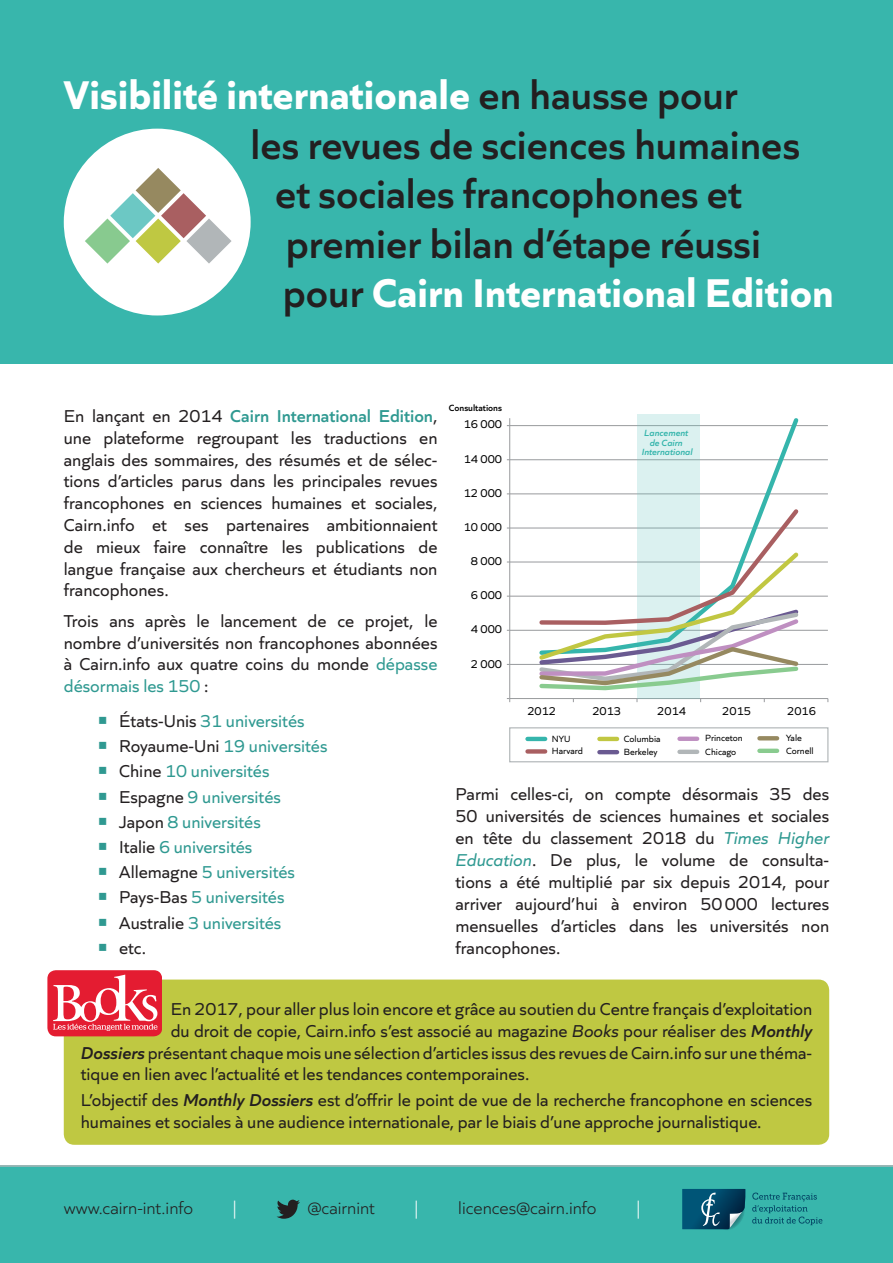
<style>
.page{position:relative;width:893px;height:1263px;background:#fff}
.page>*{position:absolute;margin:0;border:0;box-sizing:border-box;transform-origin:0 0}
.t1{font:600 42px "Quiet Sans";color:#231f20}
.t2{font:700 42px "Quiet Sans";color:#fff}
.t3{font:18px/21.8px "Quiet Sans";color:#231f20;text-align:justify}
.t4{font:18px/25.2px "Quiet Sans";color:#2f9991}
.t5{font:300 18px "Quiet Sans";color:#231f20}
.t6{font:300 18px "Quiet Sans";color:#fff}
.t7{font:11.85px "Quiet Sans";color:#000001}
.t8{font:9.45px/12.5px "Quiet Sans";color:#000001}
.t9{font:italic 600 9.45px/9.4px "Quiet Sans";color:#35b5ac;text-align:center}
.t10{font:600 9.45px "Quiet Sans";color:#000001}
.s1{font-weight:600;color:#231f20}
.s2{font-weight:600;color:#2f9991}
.s3{color:#2f9991}
.s4{color:#231f20}
.s5{font-style:italic;color:#2f9991}
.s6{font-style:italic}
.s7{font-weight:600;font-style:italic}
</style>
<div class="page">
<div style="left:0;top:1165px;width:893px;height:98px;background:#38b6ac"></div>
<svg style="left:277px;top:1199px;width:23px;height:20px"></svg>
<svg style="left:682px;top:1189px;width:63px;height:41px;background:#1b5e78"></svg>
<svg style="left:752px;top:1192px;width:70px;height:33px;background:#2ea29f"></svg>
<div style="left:64px;top:979px;width:765px;height:166px;background:#bfc842;border-radius:11px"></div>
<hr style="left:510px;top:698px;width:318px;height:1px;background:#989a9d">
<hr style="left:510px;top:664px;width:318px;height:1px;background:#989a9d">
<hr style="left:510px;top:630px;width:318px;height:1px;background:#989a9d">
<hr style="left:510px;top:596px;width:318px;height:1px;background:#989a9d">
<hr style="left:510px;top:562px;width:318px;height:1px;background:#989a9d">
<hr style="left:510px;top:528px;width:318px;height:1px;background:#989a9d">
<hr style="left:510px;top:493px;width:318px;height:1px;background:#989a9d">
<hr style="left:510px;top:459px;width:318px;height:1px;background:#989a9d">
<hr style="left:510px;top:425px;width:318px;height:1px;background:#989a9d">
<hr style="left:509px;top:418px;width:1px;height:280px;background:#989a9d">
<hr style="left:599px;top:750px;width:18px;height:4px;background:#6a5a91">
<hr style="left:679px;top:750px;width:18px;height:4px;background:#b1b6b8">
<svg style="left:759px;top:736px;width:18px;height:4px"></svg>
<hr style="left:759px;top:749px;width:18px;height:4px;background:#89cb8f">
<hr style="left:527px;top:737px;width:18px;height:4px;background:#35b5ac">
<div style="left:527px;top:749px;width:18px;height:5px;background:#a95f61"></div>
<hr style="left:599px;top:737px;width:18px;height:4px;background:#c1c742">
<div style="left:679px;top:736px;width:18px;height:5px;background:#bf8fc1"></div>
<div style="left:509px;top:727px;width:319px;height:35px;border:1px solid #b1b6b8"></div>
<div style="left:637px;top:414px;width:63px;height:284px;background:#dbf1f0"></div>
<svg style="left:537px;top:418px;width:265px;height:87px"></svg>
<svg style="left:536px;top:505px;width:266px;height:186px"></svg>
<svg style="left:47px;top:970px;width:115px;height:66px;background:#ea5060"></svg>
<div style="left:0;top:0;width:893px;height:364px;background:#38b6ac"></div>
<div style="left:64px;top:129px;width:187px;height:186px;background:#fff;border-radius:50%"></div>
<svg style="left:85px;top:168px;width:147px;height:96px"></svg>
<h1 class="t2" style="left:64px;top:62px;width:676px">Visibilité internationale <span class="s1">en hausse pour</span></h1>
<h1 class="t1" style="left:251px;top:113px;width:551px">les revues de sciences humaines</h1>
<h1 class="t1" style="left:275px;top:163px;width:468px">et sociales francophones et</h1>
<h1 class="t1" style="left:286px;top:212px;width:477px">premier bilan d’étape réussi</h1>
<h1 class="t2" style="left:283px;top:261px;width:552px"><span class="s1">pour</span> Cairn International Edition</h1>
<p class="t3" style="left:64px;top:404px;width:375px">En lançant en 2014 <span class="s2">Cairn International Edition</span>, une plateforme regroupant les traductions en anglais des sommaires, des résumés et de sélec&shy;tions d’articles parus dans les principales revues francophones en sciences humaines et sociales, Cairn.info et ses partenaires ambitionnaient de mieux faire connaître les publications de langue française aux chercheurs et étudiants non francophones.</p>
<p class="t3" style="left:64px;top:609px;width:375px">Trois ans après le lancement de ce projet, le nombre d’universités non francophones abonnées à Cairn.info aux quatre coins du monde <span class="s3">dépasse désormais les 150</span> :</p>
<p class="t4" style="left:119px;top:707px;width:210px"><span class="s4">États-Unis</span> 31 universités<br><span class="s4">Royaume-Uni</span> 19 universités<br><span class="s4">Chine</span> 10 universités<br><span class="s4">Espagne</span> 9 universités<br><span class="s4">Japon</span> 8 universités<br><span class="s4">Italie</span> 6 universités<br><span class="s4">Allemagne</span> 5 universités<br><span class="s4">Pays-Bas</span> 5 universités<br><span class="s4">Australie</span> 3 universités<br><span class="s4">etc.</span></p>
<p class="t10" style="left:449px;top:401px;width:55px">Consultations</p>
<p class="t7" style="left:464px;top:416px;width:40px">16 000</p>
<p class="t7" style="left:464px;top:450px;width:40px">14 000</p>
<p class="t7" style="left:464px;top:484px;width:40px">12 000</p>
<p class="t7" style="left:464px;top:518px;width:40px">10 000</p>
<p class="t7" style="left:471px;top:552px;width:33px">8 000</p>
<p class="t7" style="left:471px;top:586px;width:33px">6 000</p>
<p class="t7" style="left:471px;top:621px;width:33px">4 000</p>
<p class="t7" style="left:471px;top:655px;width:33px">2 000</p>
<p class="t9" style="left:642px;top:428px;width:52px">Lancement de Cairn<br>International</p>
<p class="t7" style="left:527px;top:703px;width:30px">2012</p>
<p class="t7" style="left:592px;top:703px;width:30px">2013</p>
<p class="t7" style="left:657px;top:703px;width:30px">2014</p>
<p class="t7" style="left:722px;top:703px;width:30px">2015</p>
<p class="t7" style="left:787px;top:703px;width:30px">2016</p>
<p class="t8" style="left:552px;top:731px;width:33px">NYU<br>Harvard</p>
<p class="t8" style="left:624px;top:731px;width:38px;line-height:13.2px">Columbia<br>Berkeley</p>
<p class="t8" style="left:705px;top:731px;width:39px">Princeton</p>
<p class="t8" style="left:786px;top:731px;width:29px">Yale<br>Cornell</p>
<p class="t8" style="left:705px;top:744px;width:33px">Chicago</p>
<p class="t3" style="left:455px;top:782px;width:375px">Parmi celles-ci, on compte désormais 35 des 50 universités de sciences humaines et sociales en tête du classement 2018 du <span class="s5">Times Higher Education</span>. De plus, le volume de consulta&shy;tions a été multiplié par six depuis 2014, pour arriver aujourd’hui à environ 50000 lectures mensuelles d’articles dans les universités non francophones.</p>
<p class="t3" style="left:171px;top:997px;width:643px">En 2017, pour aller plus loin encore et grâce au soutien du Centre français d’exploitation</p>
<p class="t3" style="left:171px;top:1019px;width:643px">du droit de copie, Cairn.info s’est associé au magazine <span class="s6">Books</span> pour réaliser des <span class="s7">Monthly</span></p>
<p class="t3" style="left:81px;top:1040px;width:733px"><span class="s7">Dossiers</span> présentant chaque mois une sélection d’articles issus des revues de Cairn.info sur une théma-</p>
<p class="t3" style="left:81px;top:1062px;width:450px">tique en lien avec l’actualité et les tendances contemporaines.</p>
<p class="t3" style="left:81px;top:1088px;width:733px">L’objectif des <span class="s7">Monthly Dossiers</span> est d’offrir le point de vue de la recherche francophone en sciences humaines et sociales à une audience internationale, par le biais d’une approche journalistique.</p>
<p class="t5" style="left:64px;top:1195px;width:131px">www.cairn-int.info</p>
<p class="t6" style="left:232px;top:1195px;width:7px">|</p>
<p class="t5" style="left:307px;top:1195px;width:69px">@cairnint</p>
<p class="t6" style="left:414px;top:1195px;width:7px">|</p>
<p class="t5" style="left:458px;top:1195px;width:140px">licences@cairn.info</p>
<p class="t6" style="left:636px;top:1195px;width:7px">|</p>
</div>
